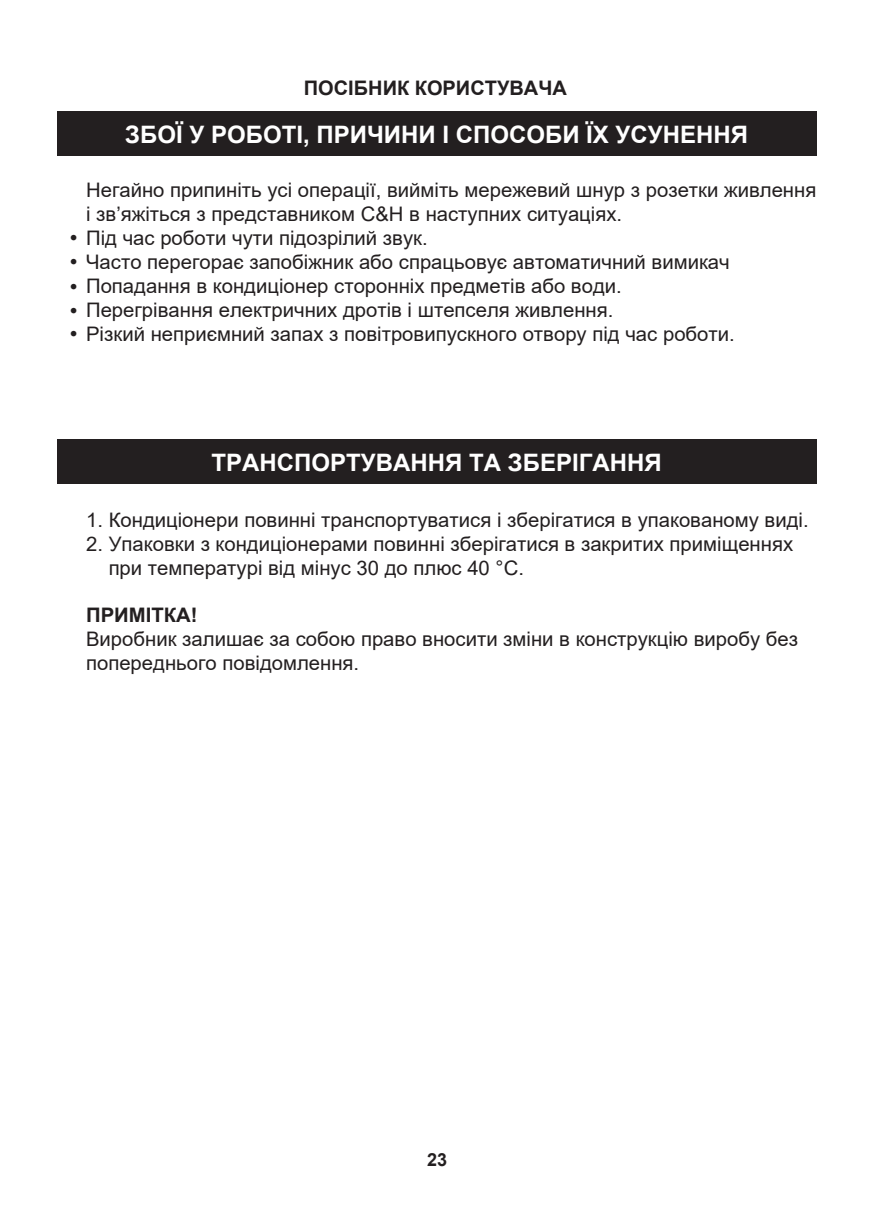
<style>
.page{position:relative;width:874px;height:1226px;background:#fff}
.page>*{position:absolute;margin:0;border:0;box-sizing:border-box;transform-origin:0 0}
.t1{font:700 24px "Arial";color:#fff}
.t2{font:20px/24px "Arial";color:#231f20}
.t3{font:700 20px "Arial";color:#231f20}
.t4{font:700 18px "Arial";color:#231f20}
.t5{font:15.2px/23.8px "Symbol";color:#231f20;text-align:justify}
</style>
<div class="page">
<div style="left:57px;top:111px;width:759px;height:45px;background:#231f20"></div>
<div style="left:57px;top:439px;width:759px;height:44px;background:#231f20"></div>
<p class="t3" style="left:304px;top:74px;width:264px">ПОСІБНИК КОРИСТУВАЧА</p>
<p class="t1" style="left:125px;top:118px;width:624px">ЗБОЇ У РОБОТІ, ПРИЧИНИ І СПОСОБИ ЇХ УСУНЕННЯ</p>
<p class="t5" style="left:70px;top:272px;width:9px">• • •</p>
<p class="t2" style="left:86px;top:178px;width:731px">Негайно припиніть усі операції, вийміть мережевий шнур з розетки живлення і зв’яжіться з представником C&amp;H в наступних ситуаціях.<br>Під час роботи чути підозрілий звук.<br>Часто перегорає запобіжник або спрацьовує автоматичний вимикач Попадання в кондиціонер сторонніх предметів або води.<br>Перегрівання електричних дротів і штепселя живлення.<br>Різкий неприємний запах з повітровипускного отвору під час роботи.</p>
<p class="t1" style="left:211px;top:446px;width:451px">ТРАНСПОРТУВАННЯ ТА ЗБЕРІГАННЯ</p>
<p class="t2" style="left:86px;top:507px;width:724px">1. Кондиціонери повинні транспортуватися і зберігатися в упакованому виді.</p>
<p class="t2" style="left:109px;top:531px;width:686px;text-indent:-23px">2. Упаковки з кондиціонерами повинні зберігатися в закритих приміщеннях при температурі від мінус 30 до плюс 40 °С.</p>
<p class="t3" style="left:86px;top:600px;width:113px">ПРИМІТКА!</p>
<p class="t2" style="left:86px;top:626px;width:713px">Виробник залишає за собою право вносити зміни в конструкцію виробу без попереднього повідомлення.</p>
<p class="t4" style="left:427px;top:1146px;width:22px">23</p>
</div>
